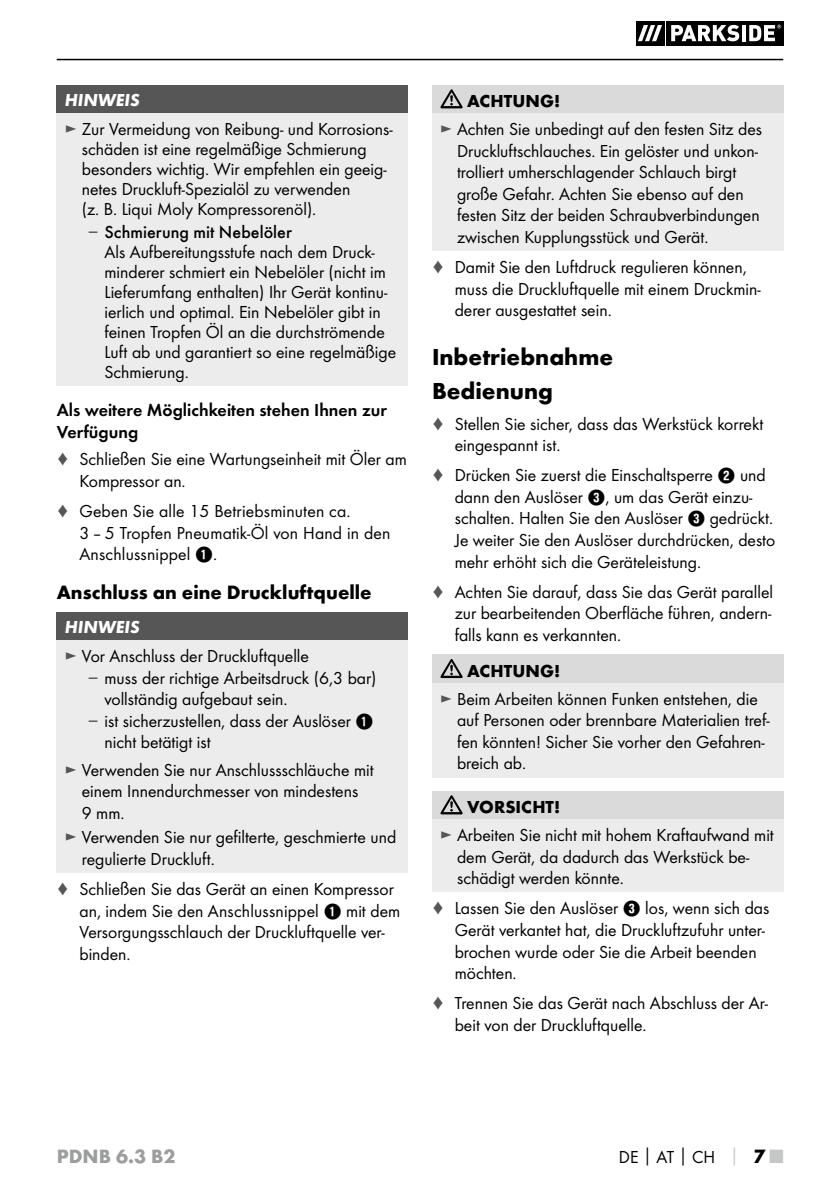
<style>
.page{position:relative;width:840px;height:1191px;background:#fff}
.page>*{position:absolute;margin:0;border:0;box-sizing:border-box;transform-origin:0 0}
.t1{font:700 24px/34.4px "Futura";color:#000}
.t2{font:700 20px "Futura";color:#000}
.t3{font:700 20px "Futura";color:#9c9d9d}
.t4{font:18px/21.6px "Futura Boo";color:#000}
.t5{font:18px/21.6px "Futura Dem";color:#000}
.t6{font:700 18px "Futura";color:#000}
.t7{font:500 18px "Futura";color:#000}
.t8{font:italic 700 18px "Futura";color:#fff}
.s1{color:#565656}
.s2{font-family:"Verdana";font-weight:400;color:#565656}
.s3{font-family:"Hako PI Nummern"}
.s4{font-family:"Verdana";color:#565656}
.s5{font-family:"Futura";font-weight:700}
.s6{font-family:"Futura";font-weight:700;color:#c5c6c6}
.s7{font-family:"Futura";font-weight:700;font-size:20px}
.s8{font-family:"Futura";font-weight:700;font-size:20px;color:#c5c6c6}
</style>
<div class="page">
<hr style="left:57px;top:59px;width:725px;height:1px;background:#000">
<div style="left:635px;top:21px;width:29px;height:24px;background:#000"></div>
<div style="left:665px;top:21px;width:117px;height:24px;background:#000"></div>
<svg style="left:638px;top:25px;width:23px;height:16px"></svg>
<svg style="left:671px;top:25px;width:67px;height:16px"></svg>
<svg style="left:742px;top:25px;width:3px;height:16px"></svg>
<svg style="left:749px;top:25px;width:31px;height:16px"></svg>
<div style="left:57px;top:85px;width:351px;height:28px;background:#565656"></div>
<div style="left:57px;top:113px;width:351px;height:273px;background:#ececed"></div>
<div style="left:57px;top:612px;width:351px;height:28px;background:#565656"></div>
<div style="left:57px;top:640px;width:351px;height:233px;background:#ececed"></div>
<div style="left:432px;top:85px;width:350px;height:28px;background:#dadada"></div>
<div style="left:432px;top:113px;width:350px;height:138px;background:#ececed"></div>
<svg style="left:440px;top:89px;width:22px;height:19px"></svg>
<div style="left:432px;top:654px;width:350px;height:29px;background:#dadada"></div>
<div style="left:432px;top:683px;width:350px;height:94px;background:#ececed"></div>
<svg style="left:440px;top:659px;width:22px;height:19px"></svg>
<div style="left:432px;top:791px;width:350px;height:28px;background:#dadada"></div>
<div style="left:432px;top:819px;width:350px;height:73px;background:#ececed"></div>
<svg style="left:440px;top:795px;width:22px;height:19px"></svg>
<p class="t8" style="left:65px;top:89px;width:76px">HINWEIS</p>
<p class="t4" style="left:82px;top:119px;width:312px;line-height:20px;text-indent:-17px"><span class="s1">►</span> Zur Vermeidung von Reibung- und Korrosions&shy;schäden ist eine regelmäßige Schmierung besonders wichtig. Wir empfehlen ein geeig&shy;netes Druckluft-Spezialöl zu verwenden<br>(z. B. Liqui Moly Kompressorenöl).</p>
<p class="t7" style="left:87px;top:221px;width:206px"><span class="s2">–</span> Schmierung mit Nebelöler</p>
<p class="t4" style="left:104px;top:242px;width:293px;line-height:20px">Als Aufbereitungsstufe nach dem Druck&shy;minderer schmiert ein Nebelöler (nicht im Lieferumfang enthalten) Ihr Gerät kontinu&shy;ierlich und optimal. Ein Nebelöler gibt in feinen Tropfen Öl an die durchströmende Luft ab und garantiert so eine regelmäßige Schmierung.</p>
<p class="t5" style="left:57px;top:399px;width:331px">Als weitere Möglichkeiten stehen Ihnen zur<br>Verfügung</p>
<p class="t4" style="left:79px;top:448px;width:329px;text-indent:-23px"><span class="s1">♦</span> Schließen Sie eine Wartungseinheit mit Öler am<br>Kompressor an.</p>
<p class="t4" style="left:79px;top:500px;width:312px;text-indent:-23px"><span class="s1">♦</span> Geben Sie alle 15 Betriebsminuten ca.<br>3 – 5 Tropfen Pneumatik-Öl von Hand in den<br>Anschlussnippel <span class="s3">1</span>.</p>
<p class="t2" style="left:57px;top:579px;width:316px">Anschluss an eine Druckluftquelle</p>
<p class="t8" style="left:65px;top:616px;width:76px">HINWEIS</p>
<p class="t4" style="left:65px;top:645px;width:245px"><span class="s1">►</span> Vor Anschluss der Druckluftquelle</p>
<p class="t4" style="left:104px;top:666px;width:273px;text-indent:-17px"><span class="s4">–</span> muss der richtige Arbeitsdruck (6,3 bar) vollständig aufgebaut sein.</p>
<p class="t4" style="left:104px;top:710px;width:270px;text-indent:-17px"><span class="s4">–</span> ist sicherzustellen, dass der Auslöser <span class="s3">1 </span>nicht betätigt ist</p>
<p class="t4" style="left:82px;top:759px;width:293px;text-indent:-17px"><span class="s1">►</span> Verwenden Sie nur Anschlussschläuche mit einem Innendurchmesser von mindestens<br>9 mm.</p>
<p class="t4" style="left:82px;top:826px;width:316px;text-indent:-17px"><span class="s1">►</span> Verwenden Sie nur gefilterte, geschmierte und regulierte Druckluft.</p>
<p class="t4" style="left:79px;top:878px;width:322px;text-indent:-23px"><span class="s1">♦</span> Schließen Sie das Gerät an einen Kompressor an, indem Sie den Anschlussnippel <span class="s3">1</span> mit dem Versorgungsschlauch der Druckluftquelle ver&shy;binden.</p>
<p class="t6" style="left:467px;top:90px;width:94px">ACHTUNG!</p>
<p class="t4" style="left:457px;top:118px;width:306px;text-indent:-17px"><span class="s1">►</span> Achten Sie unbedingt auf den festen Sitz des Druckluftschlauches. Ein gelöster und unkon&shy;trolliert umherschlagender Schlauch birgt große Gefahr. Achten Sie ebenso auf den festen Sitz der beiden Schraubverbindungen zwischen Kupplungsstück und Gerät.</p>
<p class="t4" style="left:454px;top:256px;width:307px;text-indent:-23px"><span class="s1">♦</span> Damit Sie den Luftdruck regulieren können, muss die Druckluftquelle mit einem Druckmin&shy;derer ausgestattet sein.</p>
<h1 class="t1" style="left:432px;top:339px;width:182px">Inbetriebnahme<br>Bedienung</h1>
<p class="t4" style="left:454px;top:412px;width:310px;text-indent:-23px"><span class="s1">♦</span> Stellen Sie sicher, dass das Werkstück korrekt eingespannt ist.</p>
<p class="t4" style="left:454px;top:464px;width:322px;text-indent:-23px"><span class="s1">♦</span> Drücken Sie zuerst die Einschaltsperre <span class="s3">2</span> und dann den Auslöser <span class="s3">3</span>, um das Gerät einzu&shy;schalten. Halten Sie den Auslöser <span class="s3">3</span> gedrückt.<br>Je weiter Sie den Auslöser durchdrücken, desto mehr erhöht sich die Geräteleistung.</p>
<p class="t4" style="left:454px;top:581px;width:319px;text-align:justify;text-indent:-23px"><span class="s1">♦</span> Achten Sie darauf, dass Sie das Gerät parallel zur bearbeitenden Oberfläche führen, andern&shy;falls kann es verkannten.</p>
<p class="t6" style="left:467px;top:659px;width:94px">ACHTUNG!</p>
<p class="t4" style="left:457px;top:687px;width:314px;text-indent:-17px"><span class="s1">►</span> Beim Arbeiten können Funken entstehen, die auf Personen oder brennbare Materialien tref&shy;fen könnten! Sicher Sie vorher den Gefahren&shy;breich ab.</p>
<p class="t6" style="left:467px;top:796px;width:94px">VORSICHT!</p>
<p class="t4" style="left:457px;top:824px;width:318px;text-indent:-17px"><span class="s1">►</span> Arbeiten Sie nicht mit hohem Kraftaufwand mit dem Gerät, da dadurch das Werkstück be&shy;schädigt werden könnte.</p>
<p class="t4" style="left:454px;top:897px;width:316px;text-indent:-23px"><span class="s1">♦</span> Lassen Sie den Auslöser <span class="s3">3</span> los, wenn sich das Gerät verkantet hat, die Druckluftzufuhr unter&shy;brochen wurde oder Sie die Arbeit beenden möchten.</p>
<p class="t4" style="left:454px;top:992px;width:314px;text-indent:-23px"><span class="s1">♦</span> Trennen Sie das Gerät nach Abschluss der Ar&shy;beit von der Druckluftquelle.</p>
<p class="t3" style="left:57px;top:1143px;width:120px">PDNB 6.3 B2</p>
<p class="t4" style="left:618px;top:1145px;width:166px">DE<span class="s5">│</span>AT<span class="s5">│</span>CH <span class="s6">│</span> <span class="s7">7</span> <span class="s8">■</span></p>
</div>
